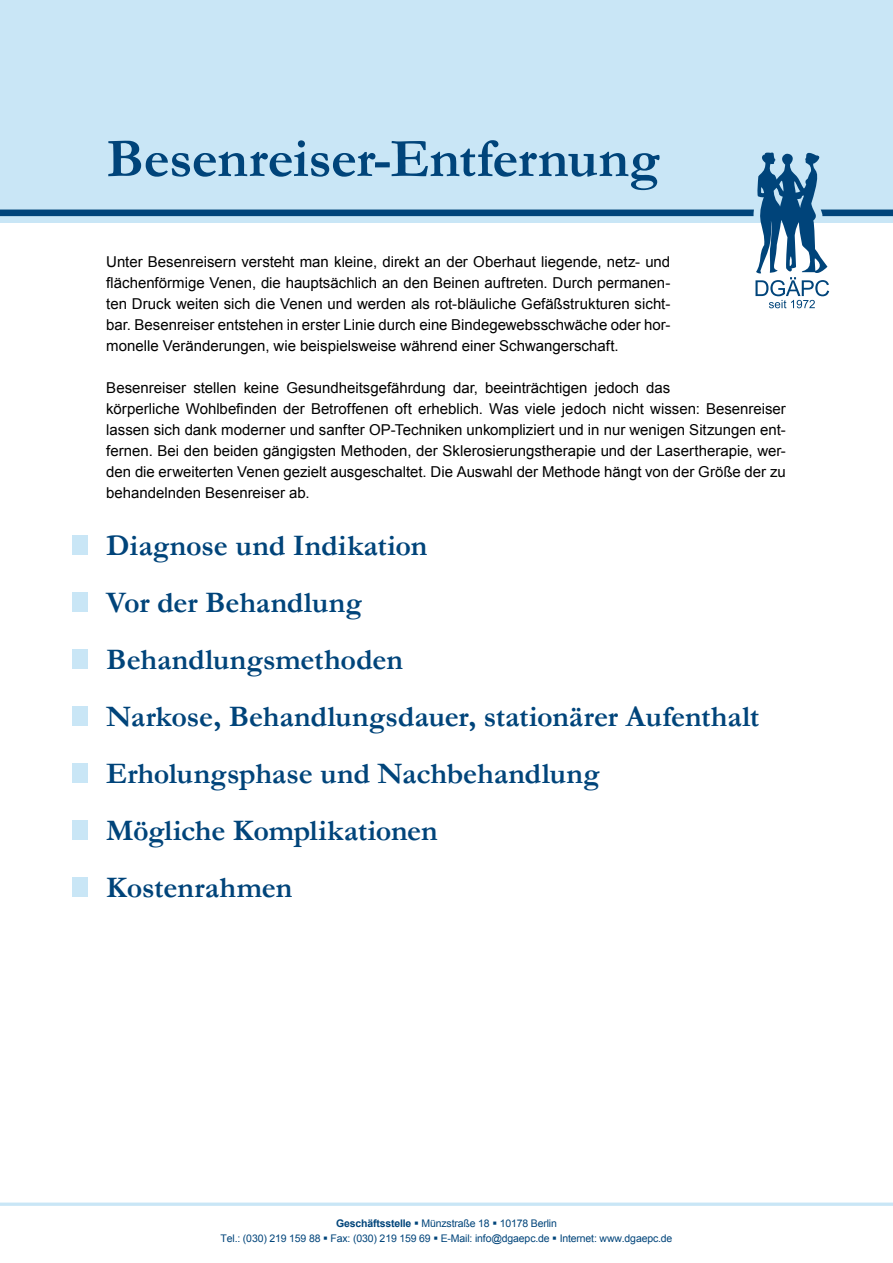
<style>
.page{position:relative;width:893px;height:1263px;background:#fff}
.page>*{position:absolute;margin:0;border:0;box-sizing:border-box;transform-origin:0 0}
.t1{font:700 55.5px "Garamond";letter-spacing:-.01em;color:#00447a}
.t2{font:700 30px/57px "Garamond";letter-spacing:-.005em;color:#00447a}
.t3{font:15px/21px "Arial";color:#000;text-align:justify}
.t4{font:10.5px/15px "Arial";letter-spacing:-.015em;color:#00447a;text-align:center}
.s1{font-weight:700}
</style>
<div class="page">
<div style="left:0;top:0;width:893px;height:223px;background:#c9e6f6"></div>
<svg style="left:0;top:152px;width:893px;height:156px"></svg>
<svg style="left:0;top:1202px;width:893px;height:4px;background:#d2eaf7"></svg>
<div style="left:72px;top:536px;width:16px;height:19px;background:#c9e6f6"></div>
<div style="left:72px;top:593px;width:16px;height:19px;background:#c9e6f6"></div>
<div style="left:72px;top:650px;width:16px;height:19px;background:#c9e6f6"></div>
<div style="left:72px;top:707px;width:16px;height:19px;background:#c9e6f6"></div>
<div style="left:72px;top:764px;width:16px;height:19px;background:#c9e6f6"></div>
<div style="left:72px;top:821px;width:16px;height:19px;background:#c9e6f6"></div>
<div style="left:72px;top:878px;width:16px;height:19px;background:#c9e6f6"></div>
<h1 class="t1" style="left:106px;top:121px;width:555px">Besenreiser-Entfernung</h1>
<p class="t3" style="left:106px;top:251px;width:565px">Unter Besenreisern versteht man kleine, direkt an der Oberhaut liegende, netz- und flächenförmige Venen, die hauptsächlich an den Beinen auftreten. Durch permanen&shy;ten Druck weiten sich die Venen und werden als rot-bläuliche Gefäßstrukturen sicht&shy;bar. Besenreiser entstehen in erster Linie durch eine Bindegewebsschwäche oder hor&shy;monelle Veränderungen, wie beispielsweise während einer Schwangerschaft.</p>
<p class="t3" style="left:106px;top:377px;width:681px;text-align:left">Besenreiser stellen keine Gesundheitsgefährdung dar, beeinträchtigen jedoch das<br>körperliche Wohlbefinden der Betroffenen oft erheblich. Was viele jedoch nicht wissen: Besenreiser lassen sich dank moderner und sanfter OP-Techniken unkompliziert und in nur wenigen Sitzungen ent&shy;fernen. Bei den beiden gängigsten Methoden, der Sklerosierungstherapie und der Lasertherapie, wer&shy;den die erweiterten Venen gezielt ausgeschaltet. Die Auswahl der Methode hängt von der Größe der zu behandelnden Besenreiser ab.</p>
<h2 class="t2" style="left:106px;top:517px;width:654px">Diagnose und Indikation<br>Vor der Behandlung<br>Behandlungsmethoden<br>Narkose, Behandlungsdauer, stationärer Aufenthalt<br>Erholungsphase und Nachbehandlung<br>Mögliche Komplikationen<br>Kostenrahmen</h2>
<p class="t4" style="left:221px;top:1215px;width:453px"><span class="s1">Geschäftsstelle</span> ▪ Münzstraße 18 ▪ 10178 Berlin<br>Tel.: (030) 219 159 88 ▪ Fax: (030) 219 159 69 ▪ E-Mail: info@dgaepc.de ▪ Internet: www.dgaepc.de</p>
</div>
